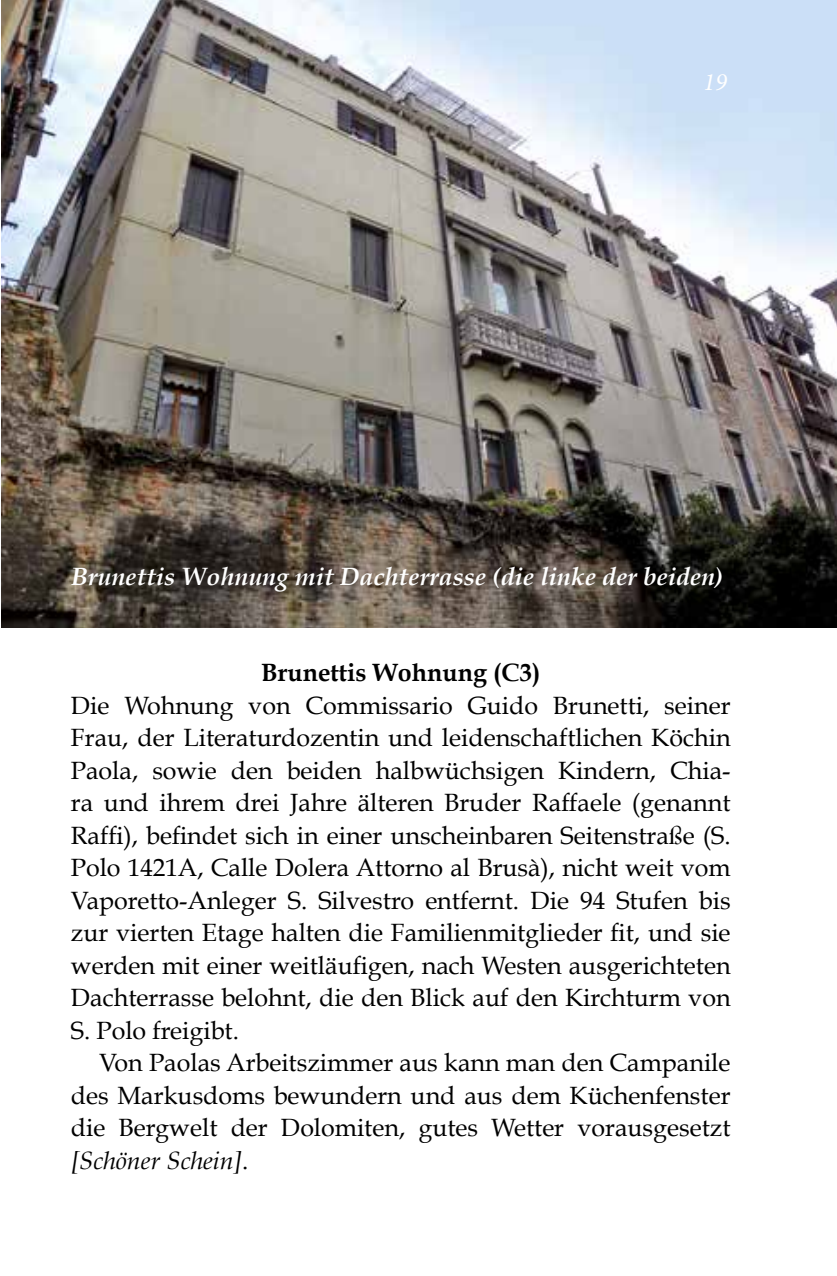
<style>
.page{position:relative;width:837px;height:1276px;background:#fff}
.page>*{position:absolute;margin:0;border:0;box-sizing:border-box;transform-origin:0 0}
.t1{font:25px/32.5px "Book Antiqua";color:#000;text-align:justify}
.t2{font:italic 700 25px "Book Antiqua";color:#fff}
.t3{font:700 25px "Book Antiqua";color:#000}
.t4{font:italic 25px "Minion Pro";color:#fff}
.s1{font-style:italic}
</style>
<div class="page">
<img style="left:2px;top:0;width:834px;height:627px">
<p class="t4" style="left:703px;top:65px;width:25px">19</p>
<p class="t2" style="left:71px;top:561px;width:653px">Brunettis Wohnung mit Dachterrasse (die linke der beiden)</p>
<p class="t3" style="left:261px;top:658px;width:281px">Brunettis Wohnung (C3)</p>
<p class="t1" style="left:71px;top:689px;width:661px">Die Wohnung von Commissario Guido Brunetti, seiner Frau, der Literaturdozentin und leidenschaftlichen Köchin Paola, sowie den beiden halbwüchsigen Kindern, Chia&shy;ra und ihrem drei Jahre älteren Bruder Raffaele (genannt Raffi), befindet sich in einer unscheinbaren Seitenstraße (S.<br>Polo 1421A, Calle Dolera Attorno al Brusà), nicht weit vom Vaporetto-Anleger S. Silvestro entfernt. Die 94 Stufen bis zur vierten Etage halten die Familienmitglieder fit, und sie werden mit einer weitläufigen, nach Westen ausgerichteten Dachterrasse belohnt, die den Blick auf den Kirchturm von S. Polo freigibt.</p>
<p class="t1" style="left:71px;top:1046px;width:661px;text-indent:28px">Von Paolas Arbeitszimmer aus kann man den Campanile des Markusdoms bewundern und aus dem Küchenfenster die Bergwelt der Dolomiten, gutes Wetter vorausgesetzt <span class="s1">[Schöner Schein]</span>.</p>
</div>
